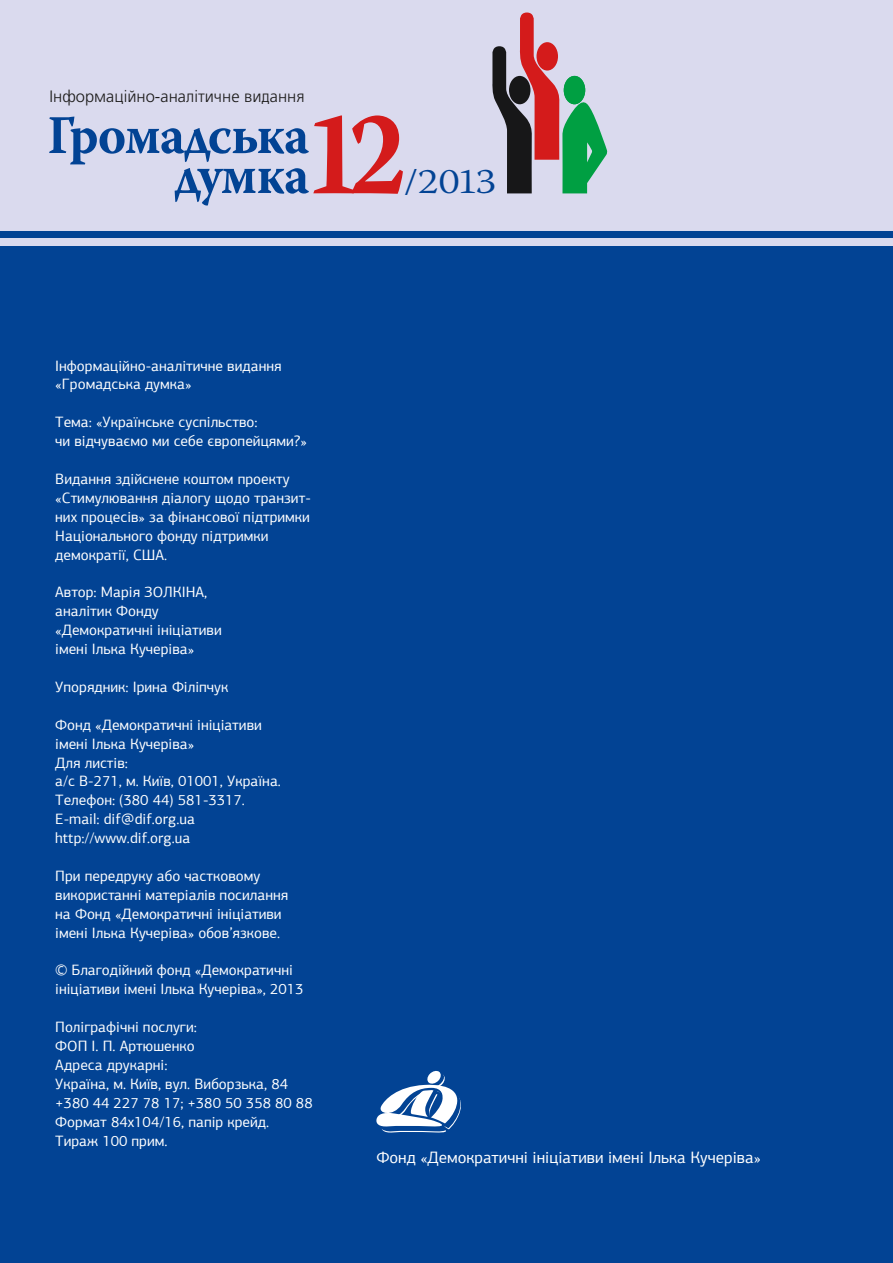
<style>
.page{position:relative;width:893px;height:1263px;background:#fff}
.page>*{position:absolute;margin:0;border:0;box-sizing:border-box;transform-origin:0 0}
.t1{font:700 118.8px "Warnock Pro";color:#d41b1b;scale:.9 1}
.t2{font:700 54.15px/40px "Warnock Pro";letter-spacing:-.03em;color:#024394;text-align:right;scale:.95 1}
.t3{font:300 35.55px "Warnock Pro";color:#024394;scale:1.19 1}
.t4{font:16.5px "PF Agora Sans Pro";color:#fff}
.t5{font:16.5px "AG Foreigner Light C";color:#1c1b1a}
.t6{font:15px/18.9px "PF Agora Sans Pro";color:#fff}
</style>
<div class="page">
<div style="left:0;top:0;width:893px;height:276px;background:#dadaee"></div>
<div style="left:0;top:232px;width:893px;height:1031px;background:#024394"></div>
<div style="left:0;top:238px;width:893px;height:8px;background:#dadaee"></div>
<svg style="left:492px;top:13px;width:115px;height:180px"></svg>
<svg style="left:376px;top:1070px;width:85px;height:63px"></svg>
<p class="t5" style="left:50px;top:87px;width:257px">Інформаційно-аналітичне видання</p>
<h1 class="t1" style="left:304px;top:83px;width:114px">12</h1>
<h2 class="t2" style="left:48px;top:114px;width:277px">Громадська думка</h2>
<h3 class="t3" style="left:403px;top:160px;width:80px">/2013</h3>
<p class="t6" style="left:55px;top:356px;width:228px">Інформаційно-аналітичне видання «Громадська думка»</p>
<p class="t6" style="left:55px;top:413px;width:253px">Тема: «Українське суспільство:<br>чи відчуваємо ми себе європейцями?»</p>
<p class="t6" style="left:55px;top:469px;width:257px">Видання здійснене коштом проекту «Стимулювання діалогу щодо транзит&shy;них процесів» за фінансової підтримки<br>Національного фонду підтримки демократії, США.</p>
<p class="t6" style="left:55px;top:583px;width:168px">Автор: Марія ЗОЛКІНА, аналітик Фонду «Демократичні ініціативи імені Ілька Кучеріва»</p>
<p class="t6" style="left:55px;top:677px;width:175px">Упорядник: Ірина Філіпчук</p>
<p class="t6" style="left:55px;top:715px;width:227px">Фонд «Демократичні ініціативи імені Ілька Кучеріва»<br>Для листів:<br>а/с В-271, м. Київ, 01001, Україна.<br>Телефон: (380 44) 581-3317.<br>E-mаіl: dif@dif.org.ua http://www.dif.org.ua</p>
<p class="t6" style="left:55px;top:866px;width:235px">При передруку або частковому використанні матеріалів посилання на Фонд «Демократичні ініціативи імені Ілька Кучеріва» обов’язкове.</p>
<p class="t6" style="left:55px;top:961px;width:250px">© Благодійний фонд «Демократичні ініціативи імені Ілька Кучеріва», 2013</p>
<p class="t6" style="left:55px;top:1017px;width:259px">Поліграфічні послуги:<br>ФОП І. П. Артюшенко<br>Адреса друкарні:<br>Україна, м. Київ, вул. Виборзька, 84 +380 44 227 78 17; +380 50 358 80 88<br>Формат 84х104/16, папір крейд.<br>Тираж 100 прим.</p>
<p class="t4" style="left:376px;top:1147px;width:386px">Фонд «Демократичні ініціативи імені Ілька Кучеріва»</p>
</div>
